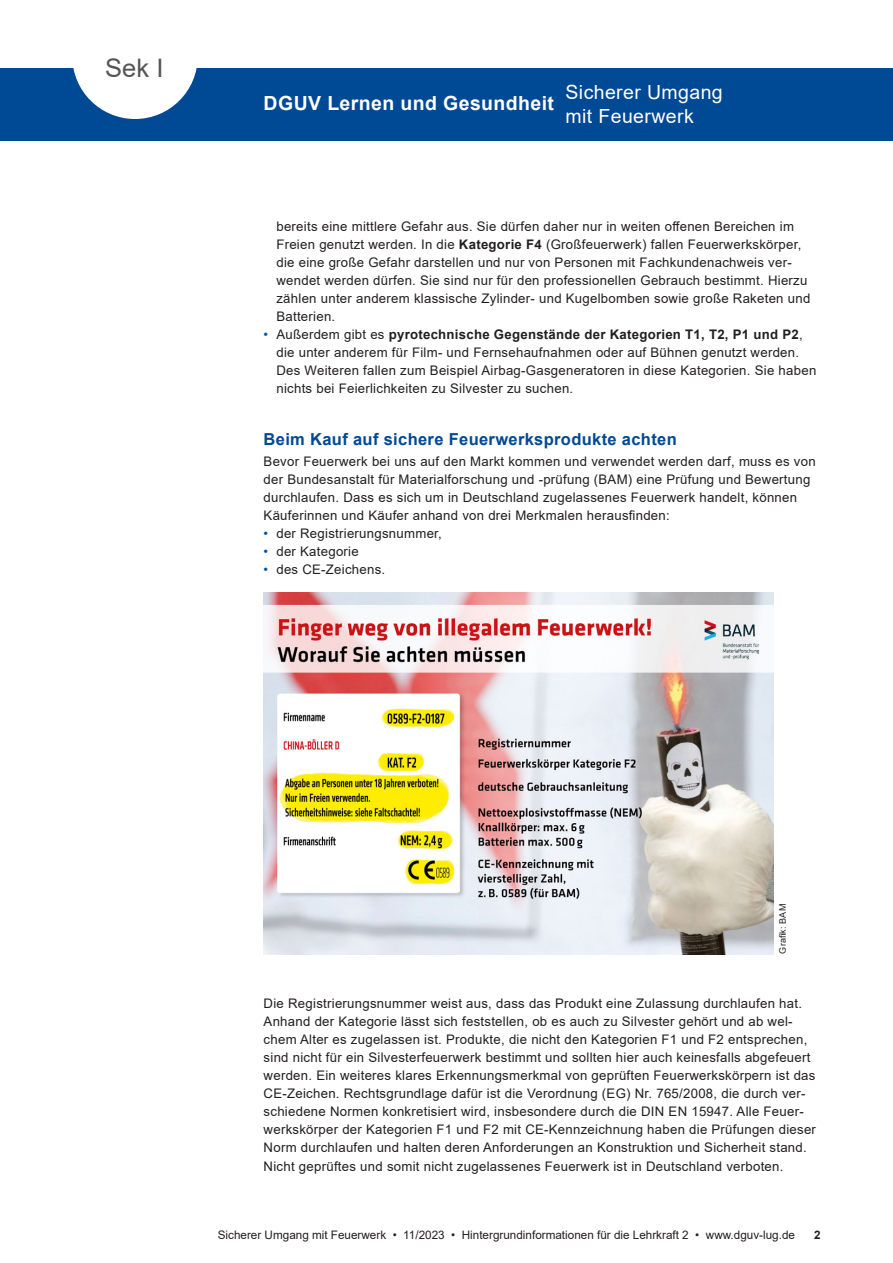
<style>
.page{position:relative;width:893px;height:1263px;background:#fff}
.page>*{position:absolute;margin:0;border:0;box-sizing:border-box;transform-origin:0 0}
.head{font:25.5px "Arial";color:#555}
.t1{font:19.5px "Arial";letter-spacing:.02em;color:#fff}
.t2{font:700 19.5px "Arial";letter-spacing:.02em;color:#fff}
.Zwischenueberschrift{font:700 16.5px "Arial";letter-spacing:.02em;color:#004994}
.Fliesstext{font:13.2px/18px "Arial";letter-spacing:.02em;color:#231f20}
.Fliesstext_Aufzaehlu{font:13.2px/18px "Arial";letter-spacing:.02em;color:#231f20}
.fusszeile{font:11.7px "Arial";color:#231f20}
.t3{font:700 11.7px "Arial";color:#231f20}
.Bildnachweis{font:9px "Arial";letter-spacing:.015em;color:#231f20}
.s1{font-weight:700}
.s2{color:#01519b}
</style>
<div class="page">
<div style="left:0;top:68px;width:893px;height:72px;background:#004994"></div>
<svg style="left:73px;top:68px;width:124px;height:51px"></svg>
<img style="left:264px;top:592px;width:510px;height:362px">
<p class="head" style="left:105px;top:50px;width:60px">Sek I</p>
<p class="t2" style="left:264px;top:89px;width:292px">DGUV Lernen und Gesundheit</p>
<p class="t1" style="left:566px;top:79px;width:159px">Sicherer Umgang</p>
<p class="t1" style="left:566px;top:102px;width:130px">mit Feuerwerk</p>
<p class="Fliesstext_Aufzaehlu" style="left:276px;top:217px;width:535px">bereits eine mittlere Gefahr aus. Sie dürfen daher nur in weiten offenen Bereichen im Freien genutzt werden. In die <span class="s1">Kategorie F4</span> (Großfeuerwerk) fallen Feuerwerkskörper, die eine große Gefahr darstellen und nur von Personen mit Fachkundenachweis ver&shy;wendet werden dürfen. Sie sind nur für den professionellen Gebrauch bestimmt. Hierzu zählen unter anderem klassische Zylinder- und Kugelbomben sowie große Raketen und Batterien.</p>
<p class="Fliesstext_Aufzaehlu" style="left:276px;top:325px;width:541px;text-indent:-13px"><span class="s2">•</span> Außerdem gibt es <span class="s1">pyrotechnische Gegenstände der Kategorien T1, T2, P1 und P2</span>, die unter anderem für Film- und Fernsehaufnahmen oder auf Bühnen genutzt werden.<br>Des Weiteren fallen zum Beispiel Airbag-Gasgeneratoren in diese Kategorien. Sie haben nichts bei Feierlichkeiten zu Silvester zu suchen.</p>
<p class="Zwischenueberschrift" style="left:264px;top:427px;width:415px">Beim Kauf auf sichere Feuerwerksprodukte achten</p>
<p class="Fliesstext" style="left:264px;top:452px;width:554px">Bevor Feuerwerk bei uns auf den Markt kommen und verwendet werden darf, muss es von der Bundesanstalt für Materialforschung und -prüfung (BAM) eine Prüfung und Bewertung durchlaufen. Dass es sich um in Deutschland zugelassenes Feuerwerk handelt, können Käuferinnen und Käufer anhand von drei Merkmalen herausfinden:</p>
<p class="Fliesstext_Aufzaehlu" style="left:264px;top:524px;width:180px"><span class="s2">•</span> der Registrierungsnummer,</p>
<p class="Fliesstext_Aufzaehlu" style="left:264px;top:542px;width:97px"><span class="s2">•</span> der Kategorie</p>
<p class="Fliesstext_Aufzaehlu" style="left:264px;top:560px;width:123px"><span class="s2">•</span> des CE-Zeichens.</p>
<p class="Bildnachweis" style="left:776px;top:954px;width:51px;rotate:-90deg">Grafik: BAM</p>
<p class="Fliesstext" style="left:264px;top:994px;width:554px">Die Registrierungsnummer weist aus, dass das Produkt eine Zulassung durchlaufen hat.<br>Anhand der Kategorie lässt sich feststellen, ob es auch zu Silvester gehört und ab wel&shy;chem Alter es zugelassen ist. Produkte, die nicht den Kategorien F1 und F2 entsprechen, sind nicht für ein Silvesterfeuerwerk bestimmt und sollten hier auch keinesfalls abgefeuert werden. Ein weiteres klares Erkennungsmerkmal von geprüften Feuerwerkskörpern ist das CE-Zeichen. Rechtsgrundlage dafür ist die Verordnung (EG) Nr. 765/2008, die durch ver&shy;schiedene Normen konkretisiert wird, insbesondere durch die DIN EN 15947. Alle Feuer&shy;werkskörper der Kategorien F1 und F2 mit CE-Kennzeichnung haben die Prüfungen dieser Norm durchlaufen und halten deren Anforderungen an Konstruktion und Sicherheit stand.<br>Nicht geprüftes und somit nicht zugelassenes Feuerwerk ist in Deutschland verboten.</p>
<p class="fusszeile" style="left:218px;top:1227px;width:579px">Sicherer Umgang mit Feuerwerk • 11/2023 • Hintergrundinformationen für die Lehrkraft 2 • www.dguv-lug.de</p>
<p class="t3" style="left:814px;top:1227px;width:8px">2</p>
</div>
